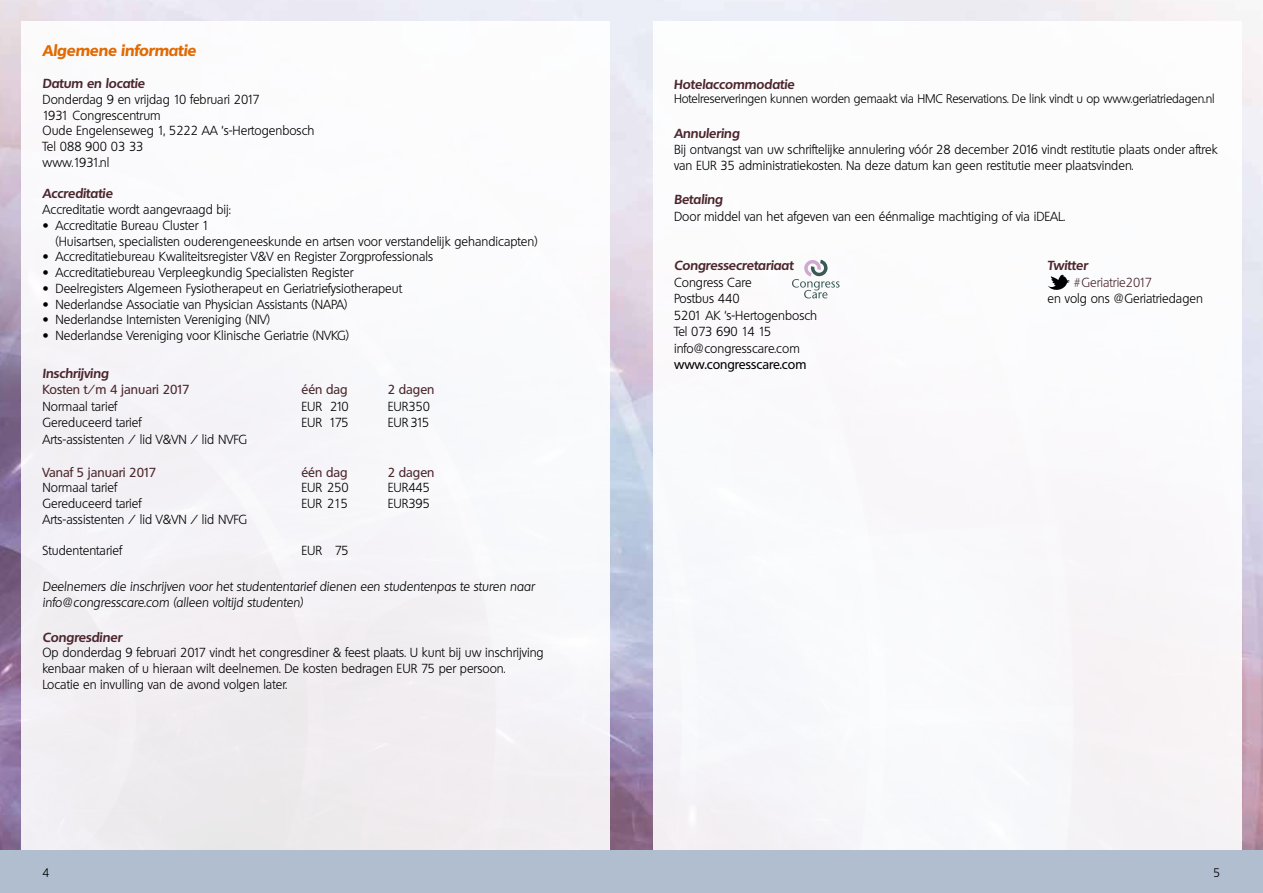
<style>
.page{position:relative;width:1263px;height:893px;background:#fff}
.page>*{position:absolute;margin:0;border:0;box-sizing:border-box;transform-origin:0 0}
.t1{font:italic 800 15px "Quebec";color:#e16a03}
.t2{font:300 12.75px/15.8px "Quebec";color:#000}
.t3{font:italic 300 12.75px/15.8px "Quebec";color:#000}
.t4{font:italic 700 12.75px "Quebec";color:#4b262d}
.t5{font:500 12.75px "Quebec";color:#4b262d}
.t6{font:500 12.75px "Quebec";color:#000}
.t7{font:300 12.75px "Quebec";color:#4b262d}
.t8{font:300 12.15px "Quebec";letter-spacing:-.01em;color:#000}
.t9{font:300 12px "Quebec";color:#000}
.s1{font-family:"Helvetica Neue LT Std";font-weight:400}
</style>
<div class="page">
<img style="left:0;top:0;width:1263px;height:850px">
<div style="left:21px;top:21px;width:589px;height:829px;background:#f7f7fa"></div>
<div style="left:653px;top:21px;width:589px;height:829px;background:#fff"></div>
<div style="left:0;top:850px;width:631px;height:43px;background:#b0becf"></div>
<div style="left:631px;top:850px;width:632px;height:43px;background:#b0becf"></div>
<svg style="left:792px;top:259px;width:48px;height:39px"></svg>
<svg style="left:1047px;top:275px;width:23px;height:15px"></svg>
<p class="t1" style="left:43px;top:40px;width:155px">Algemene informatie</p>
<p class="t4" style="left:43px;top:75px;width:104px">Datum en locatie</p>
<p class="t2" style="left:43px;top:91px;width:273px">Donderdag 9 en vrijdag 10 februari 2017<br>1931 Congrescentrum<br>Oude Engelenseweg 1, 5222 AA ‘s-Hertogenbosch<br>Tel 088 900 03 33<br>www.1931.nl</p>
<p class="t4" style="left:43px;top:185px;width:72px">Accreditatie</p>
<p class="t2" style="left:43px;top:202px;width:190px">Accreditatie wordt aangevraagd bij:</p>
<p class="t2" style="left:55px;top:217px;width:484px;text-indent:-13px"><span class="s1">•</span> Accreditatie Bureau Cluster 1<br>(Huisartsen, specialisten ouderengeneeskunde en artsen voor verstandelijk gehandicapten)</p>
<p class="t2" style="left:43px;top:249px;width:392px"><span class="s1">•</span> Accreditatiebureau Kwaliteitsregister V&amp;V en Register Zorgprofessionals</p>
<p class="t2" style="left:43px;top:265px;width:312px"><span class="s1">•</span> Accreditatiebureau Verpleegkundig Specialisten Register</p>
<p class="t2" style="left:43px;top:280px;width:361px"><span class="s1">•</span> Deelregisters Algemeen Fysiotherapeut en Geriatriefysiotherapeut</p>
<p class="t2" style="left:43px;top:296px;width:306px"><span class="s1">•</span> Nederlandse Associatie van Physician Assistants (NAPA)</p>
<p class="t2" style="left:43px;top:312px;width:229px"><span class="s1">•</span> Nederlandse Internisten Vereniging (NIV)</p>
<p class="t2" style="left:43px;top:328px;width:308px"><span class="s1">•</span> Nederlandse Vereniging voor Klinische Geriatrie (NVKG)</p>
<p class="t4" style="left:43px;top:365px;width:68px">Inschrijving</p>
<p class="t5" style="left:43px;top:381px;width:148px">Kosten t/m 4 januari 2017</p>
<p class="t5" style="left:301px;top:381px;width:48px">één dag</p>
<p class="t5" style="left:388px;top:381px;width:48px">2 dagen</p>
<p class="t2" style="left:43px;top:398px;width:76px">Normaal tarief</p>
<p class="t2" style="left:301px;top:398px;width:49px">EUR 210</p>
<p class="t2" style="left:388px;top:398px;width:44px">EUR350</p>
<p class="t2" style="left:43px;top:415px;width:100px">Gereduceerd tarief</p>
<p class="t2" style="left:301px;top:415px;width:49px">EUR 175</p>
<p class="t2" style="left:388px;top:415px;width:43px">EUR 315</p>
<p class="t2" style="left:42px;top:431px;width:206px">Arts-assistenten / lid V&amp;VN / lid NVFG</p>
<p class="t5" style="left:42px;top:464px;width:115px">Vanaf 5 januari 2017</p>
<p class="t5" style="left:301px;top:464px;width:48px">één dag</p>
<p class="t5" style="left:388px;top:464px;width:48px">2 dagen</p>
<p class="t2" style="left:42px;top:480px;width:76px">Normaal tarief</p>
<p class="t2" style="left:301px;top:480px;width:49px">EUR 250</p>
<p class="t2" style="left:388px;top:480px;width:44px">EUR445</p>
<p class="t2" style="left:42px;top:496px;width:100px">Gereduceerd tarief</p>
<p class="t2" style="left:301px;top:496px;width:48px">EUR 215</p>
<p class="t2" style="left:388px;top:496px;width:44px">EUR395</p>
<p class="t2" style="left:42px;top:511px;width:206px">Arts-assistenten / lid V&amp;VN / lid NVFG</p>
<p class="t2" style="left:42px;top:543px;width:81px">Studententarief</p>
<p class="t2" style="left:301px;top:543px;width:49px">EUR 75</p>
<p class="t3" style="left:42px;top:579px;width:493px">Deelnemers die inschrijven voor het studententarief dienen een studentenpas te sturen naar info@congresscare.com (alleen voltijd studenten)</p>
<p class="t4" style="left:42px;top:629px;width:81px">Congresdiner</p>
<p class="t2" style="left:42px;top:645px;width:503px">Op donderdag 9 februari 2017 vindt het congresdiner &amp; feest plaats. U kunt bij uw inschrijving kenbaar maken of u hieraan wilt deelnemen. De kosten bedragen EUR 75 per persoon.<br>Locatie en invulling van de avond volgen later.</p>
<p class="t4" style="left:674px;top:76px;width:122px">Hotelaccommodatie</p>
<p class="t8" style="left:674px;top:90px;width:542px">Hotelreserveringen kunnen worden gemaakt via HMC Reservations. De link vindt u op www.geriatriedagen.nl</p>
<p class="t4" style="left:674px;top:125px;width:67px">Annulering</p>
<p class="t2" style="left:674px;top:142px;width:545px">Bij ontvangst van uw schriftelijke annulering vóór 28 december 2016 vindt restitutie plaats onder aftrek van EUR 35 administratiekosten. Na deze datum kan geen restitutie meer plaatsvinden.</p>
<p class="t4" style="left:674px;top:191px;width:50px">Betaling</p>
<p class="t2" style="left:674px;top:208px;width:393px">Door middel van het afgeven van een éénmalige machtiging of via iDEAL.</p>
<p class="t4" style="left:674px;top:257px;width:121px">Congressecretariaat</p>
<p class="t4" style="left:1047px;top:257px;width:42px">Twitter</p>
<p class="t2" style="left:674px;top:274px;width:79px">Congress Care</p>
<p class="t7" style="left:1073px;top:274px;width:80px">#Geriatrie2017</p>
<p class="t2" style="left:674px;top:291px;width:67px">Postbus 440</p>
<p class="t2" style="left:1047px;top:291px;width:157px">en volg ons @Geriatriedagen</p>
<p class="t2" style="left:674px;top:307px;width:145px;line-height:16.5px">5201 AK ‘s-Hertogenbosch<br>Tel 073 690 14 15 info@congresscare.com</p>
<p class="t6" style="left:674px;top:357px;width:134px">www.congresscare.com</p>
<p class="t9" style="left:43px;top:865px;width:8px">4</p>
<p class="t9" style="left:1213px;top:865px;width:8px">5</p>
</div>
